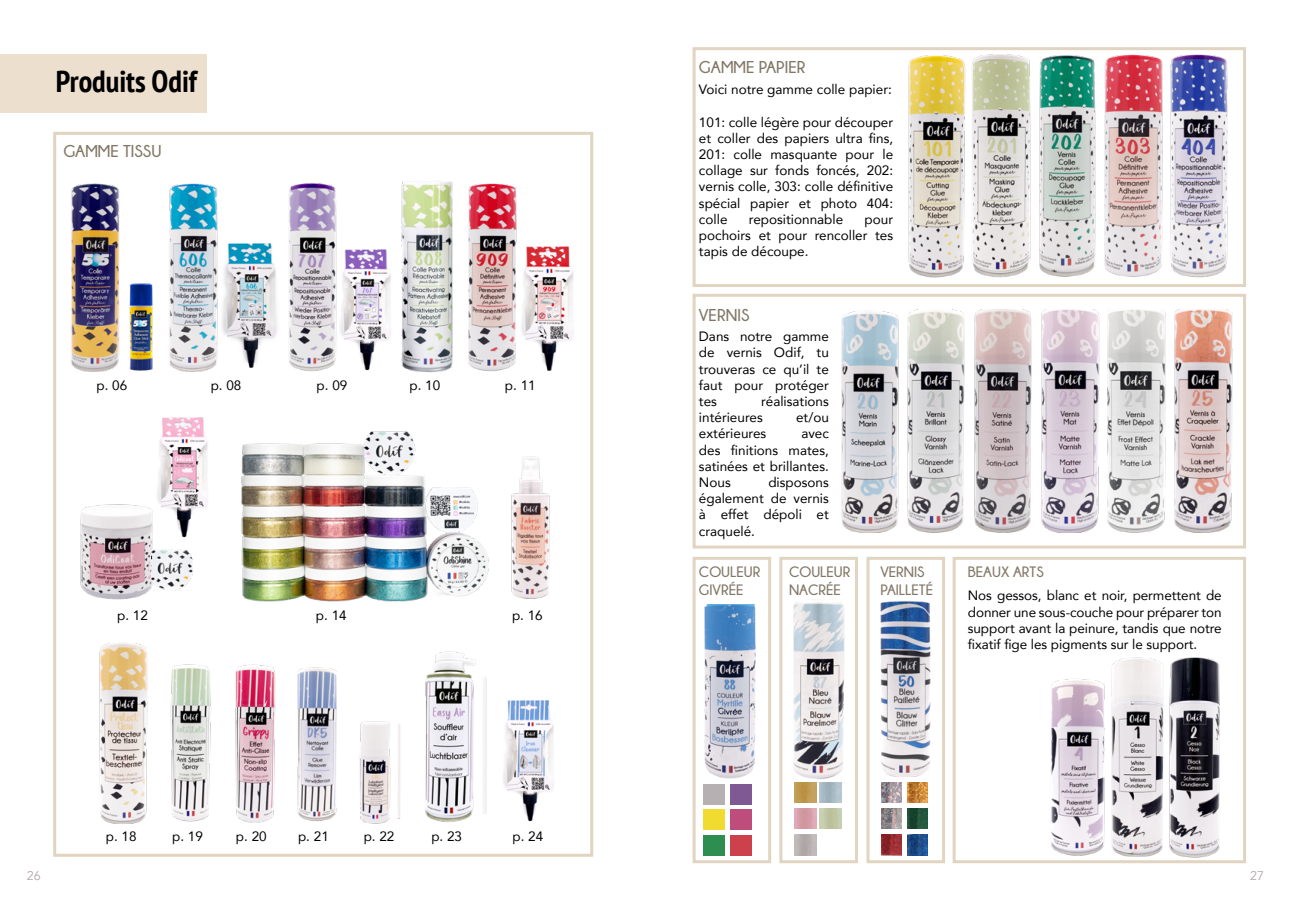
<style>
.page{position:relative;width:1293px;height:910px;background:#fff}
.page>*{position:absolute;margin:0;border:0;box-sizing:border-box;transform-origin:0 0}
.t1{font:700 condensed 30.45px "PT Sans";color:#000}
.t2{font:700 17.1px "Champagne&Limousines";color:#827766}
.t3{font:700 17.1px "Champagne&Limousines";color:#827764}
.t4{font:700 15px/18px "Champagne&Limousines";color:#827766}
.t5{font:13.5px/16.2px "Avenir";color:#000;text-align:justify}
.t6{font:12.6px "Avenir";color:#b1a9a8}
</style>
<div class="page">
<img style="left:704px;top:604px;width:52px;height:175px">
<img style="left:794px;top:782px;width:22px;height:21px">
<div style="left:703px;top:784px;width:22px;height:20px;background:#b6b0b3"></div>
<div style="left:703px;top:809px;width:22px;height:21px;background:#f2db31"></div>
<div style="left:703px;top:835px;width:22px;height:20px;background:#2e8e50"></div>
<div style="left:730px;top:784px;width:22px;height:20px;background:#7f5994"></div>
<div style="left:730px;top:809px;width:22px;height:21px;background:#be4d7c"></div>
<div style="left:730px;top:835px;width:22px;height:20px;background:#cd414d"></div>
<img style="left:793px;top:602px;width:52px;height:177px">
<img style="left:908px;top:55px;width:53px;height:222px">
<img style="left:961px;top:54px;width:68px;height:223px">
<img style="left:1029px;top:55px;width:67px;height:222px">
<img style="left:1104px;top:54px;width:59px;height:223px">
<img style="left:1170px;top:54px;width:58px;height:223px">
<img style="left:880px;top:601px;width:51px;height:176px">
<img style="left:1115px;top:657px;width:46px;height:200px">
<img style="left:1161px;top:657px;width:59px;height:201px">
<img style="left:1051px;top:662px;width:64px;height:194px">
<div style="left:692px;top:294px;width:554px;height:255px;border:3px solid #e1d4c0"></div>
<div style="left:692px;top:47px;width:554px;height:240px;border:3px solid #e1d4c0"></div>
<div style="left:692px;top:557px;width:79px;height:306px;border:3px solid #e1d4c0"></div>
<div style="left:779px;top:557px;width:79px;height:306px;border:3px solid #e1d4c0"></div>
<div style="left:866px;top:557px;width:79px;height:306px;border:3px solid #e1d4c0"></div>
<div style="left:952px;top:557px;width:294px;height:306px;border:3px solid #e1d4c0"></div>
<img style="left:841px;top:311px;width:58px;height:222px">
<img style="left:907px;top:310px;width:58px;height:223px">
<img style="left:974px;top:310px;width:58px;height:223px">
<img style="left:1041px;top:310px;width:59px;height:223px">
<img style="left:1107px;top:310px;width:59px;height:223px">
<img style="left:1174px;top:310px;width:59px;height:223px">
<img style="left:881px;top:808px;width:20px;height:21px">
<img style="left:907px;top:835px;width:20px;height:20px">
<img style="left:881px;top:782px;width:20px;height:21px">
<img style="left:881px;top:835px;width:20px;height:20px">
<img style="left:907px;top:782px;width:20px;height:21px">
<img style="left:907px;top:808px;width:20px;height:21px">
<img style="left:157px;top:417px;width:51px;height:107px">
<img style="left:344px;top:249px;width:47px;height:122px">
<img style="left:71px;top:183px;width:49px;height:189px">
<img style="left:523px;top:456px;width:27px;height:143px">
<img style="left:99px;top:642px;width:49px;height:182px">
<img style="left:170px;top:664px;width:41px;height:158px">
<img style="left:235px;top:664px;width:41px;height:159px">
<img style="left:297px;top:667px;width:40px;height:155px">
<img style="left:359px;top:721px;width:41px;height:103px">
<img style="left:425px;top:651px;width:62px;height:171px">
<img style="left:169px;top:183px;width:49px;height:189px">
<img style="left:289px;top:183px;width:55px;height:188px">
<img style="left:401px;top:181px;width:116px;height:192px">
<img style="left:80px;top:496px;width:90px;height:103px">
<div style="left:0;top:54px;width:207px;height:59px;background:#ecdfce"></div>
<div style="left:53px;top:132px;width:540px;height:725px;border:3px solid #e1d4c0"></div>
<img style="left:241px;top:431px;width:282px;height:171px">
<img style="left:151px;top:524px;width:42px;height:67px">
<img style="left:129px;top:283px;width:24px;height:88px">
<img style="left:516px;top:244px;width:58px;height:126px">
<img style="left:222px;top:243px;width:55px;height:124px">
<img style="left:503px;top:700px;width:51px;height:122px">
<h1 class="t1" style="left:56px;top:61px;width:143px">Produits Odif</h1>
<p class="t3" style="left:63px;top:141px;width:100px">GAMME TISSU</p>
<p class="t5" style="left:96px;top:377px;width:32px">p. 06</p>
<p class="t5" style="left:211px;top:377px;width:32px">p. 08</p>
<p class="t5" style="left:316px;top:377px;width:32px">p. 09</p>
<p class="t5" style="left:409px;top:377px;width:32px">p. 10</p>
<p class="t5" style="left:505px;top:377px;width:32px">p. 11</p>
<p class="t5" style="left:117px;top:607px;width:32px">p. 12</p>
<p class="t5" style="left:316px;top:607px;width:32px">p. 14</p>
<p class="t5" style="left:512px;top:607px;width:32px">p. 16</p>
<p class="t5" style="left:106px;top:828px;width:32px">p. 18</p>
<p class="t5" style="left:172px;top:828px;width:32px">p. 19</p>
<p class="t5" style="left:236px;top:828px;width:32px">p. 20</p>
<p class="t5" style="left:298px;top:828px;width:32px">p. 21</p>
<p class="t5" style="left:364px;top:828px;width:32px">p. 22</p>
<p class="t5" style="left:431px;top:828px;width:32px">p. 23</p>
<p class="t5" style="left:512px;top:828px;width:32px">p. 24</p>
<p class="t2" style="left:699px;top:58px;width:108px">GAMME PAPIER</p>
<p class="t5" style="left:699px;top:81px;width:194px">Voici notre gamme colle papier:</p>
<p class="t5" style="left:699px;top:113px;width:196px">101: colle légère pour découper et coller des papiers ultra fins, 201: colle masquante pour le collage sur fonds foncés, 202: vernis colle, 303: colle définitive spécial papier et photo 404: colle</p>
<p class="t5" style="left:749px;top:211px;width:96px">repositionnable</p>
<p class="t5" style="left:699px;top:211px;width:196px;text-indent:166px">pour pochoirs et pour rencoller tes tapis de découpe.</p>
<p class="t2" style="left:699px;top:305px;width:52px">VERNIS</p>
<p class="t5" style="left:699px;top:328px;width:131px">Dans notre gamme de vernis Odif, tu trouveras ce qu’il te faut pour protéger tes</p>
<p class="t5" style="left:699px;top:393px;width:131px;text-indent:62px">réalisations intérieures</p>
<p class="t5" style="left:796px;top:409px;width:34px">et/ou</p>
<p class="t5" style="left:699px;top:425px;width:69px">extérieures</p>
<p class="t5" style="left:699px;top:425px;width:131px;text-indent:102px">avec des finitions mates, satinées et brillantes.<br>Nous</p>
<p class="t5" style="left:699px;top:474px;width:131px;text-indent:69px">disposons également de vernis à effet dépoli et craquelé.</p>
<p class="t4" style="left:699px;top:563px;width:63px">COULEUR<br>GIVRÉE</p>
<p class="t4" style="left:789px;top:563px;width:63px">COULEUR<br>NACRÉE</p>
<p class="t4" style="left:880px;top:563px;width:54px">VERNIS<br>PAILLETÉ</p>
<p class="t4" style="left:968px;top:563px;width:77px">BEAUX ARTS</p>
<p class="t5" style="left:968px;top:587px;width:255px">Nos gessos, blanc et noir, permettent de donner une sous-couche pour préparer ton support avant la peinure, tandis que notre fixatif fige les pigments sur le support.</p>
<p class="t6" style="left:27px;top:868px;width:16px">26</p>
<p class="t6" style="left:1250px;top:868px;width:16px">27</p>
</div>
